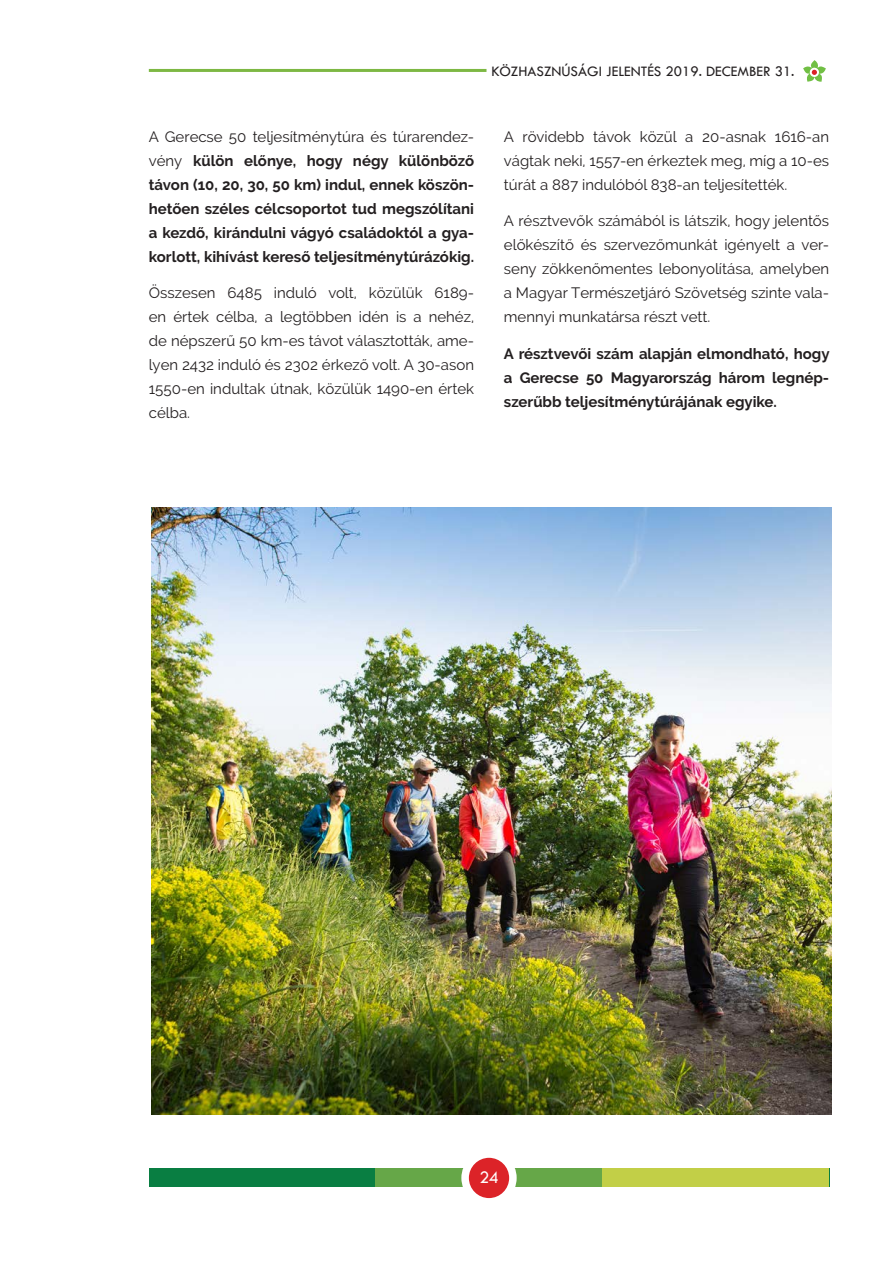
<style>
.page{position:relative;width:893px;height:1263px;background:#fff}
.page>*{position:absolute;margin:0;border:0;box-sizing:border-box;transform-origin:0 0}
.t1{font:18px "Tw Cen";color:#fff}
.Kenyer{font:15px/24px "Raleway";color:#231f20;text-align:justify}
.Kenyer-2{font:700 15px/24px "Raleway";color:#231f20;text-align:justify}
.t2{font:15px "Tw Cen";color:#231f20}
.s1{font-weight:400}
</style>
<div class="page">
<div style="left:149px;top:1168px;width:680px;height:19px;background:#097e42"></div>
<div style="left:376px;top:1168px;width:453px;height:19px;background:#66a748"></div>
<div style="left:602px;top:1168px;width:227px;height:19px;background:#c2cf47"></div>
<div style="left:465px;top:1154px;width:48px;height:48px;background:#dc2328;border-radius:50%"></div>
<div style="left:461px;top:1150px;width:56px;height:55px;border:8px solid #fff;border-radius:50%"></div>
<svg style="left:803px;top:60px;width:23px;height:22px"></svg>
<hr style="left:149px;top:69px;width:337px;height:3px;background:#7db843">
<img style="left:151px;top:507px;width:680px;height:607px">
<p class="t2" style="left:491px;top:62px;width:305px">KÖZHASZNÚSÁGI JELENTÉS 2019. DECEMBER 31.</p>
<p class="Kenyer-2" style="left:149px;top:124px;width:327px"><span class="s1">A Gerecse 50 teljesítménytúra és túrarendez&shy;vény</span> külön előnye, hogy négy különböző távon (10, 20, 30, 50 km) indul, ennek köszön&shy;hetően széles célcsoportot tud megszólítani a kezdő, kirándulni vágyó családoktól a gya&shy;korlott, kihívást kereső teljesítménytúrázókig.</p>
<p class="Kenyer" style="left:149px;top:281px;width:327px">Összesen 6485 induló volt, közülük 6189- en értek célba, a legtöbben idén is a nehéz, de népszerű 50 km-es távot választották, ame&shy;lyen 2432 induló és 2302 érkező volt. A 30-ason 1550-en indultak útnak, közülük 1490-en értek célba.</p>
<p class="Kenyer" style="left:504px;top:124px;width:327px">A rövidebb távok közül a 20-asnak 1616-an vágtak neki, 1557-en érkeztek meg, míg a 10-es túrát a 887 indulóból 838-an teljesítették.</p>
<p class="Kenyer" style="left:504px;top:209px;width:327px">A résztvevők számából is látszik, hogy jelentős előkészítő és szervezőmunkát igényelt a ver&shy;seny zökkenőmentes lebonyolítása, amelyben a Magyar Természetjáró Szövetség szinte vala&shy;mennyi munkatársa részt vett.</p>
<p class="Kenyer-2" style="left:504px;top:342px;width:327px">A résztvevői szám alapján elmondható, hogy a Gerecse 50 Magyarország három legnép&shy;szerűbb teljesítménytúrájának egyike.</p>
<p class="t1" style="left:479px;top:1167px;width:21px">24</p>
</div>
